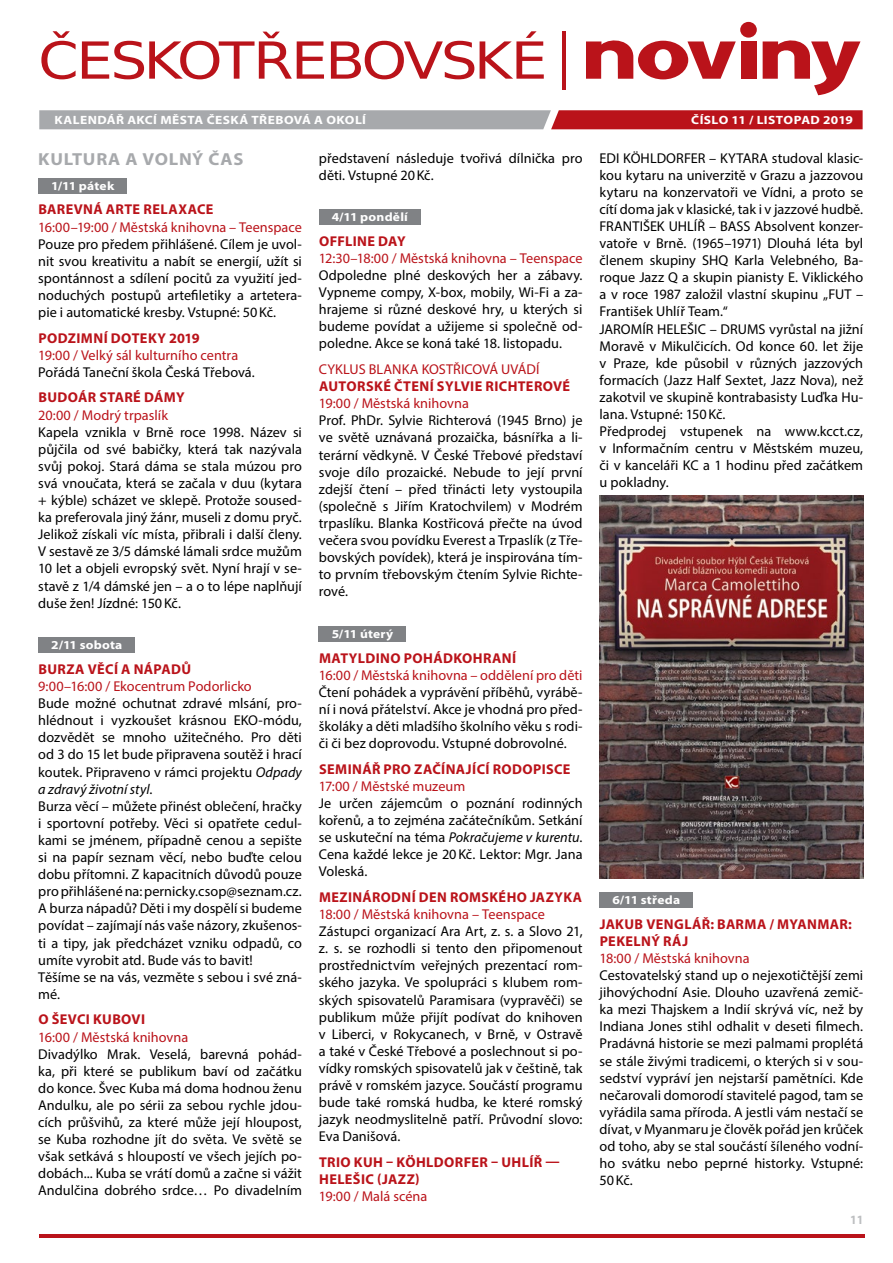
<style>
.page{position:relative;width:893px;height:1263px;background:#fff}
.page>*{position:absolute;margin:0;border:0;box-sizing:border-box;transform-origin:0 0}
.t1{font:700 17.4px "Myriad Pro";letter-spacing:.04em;color:#a7a9ac;scale:1.06 1}
.t2{font:14.25px/17.1px "Myriad Pro";color:#000;text-align:justify}
.t3{font:14.25px "Myriad Pro";color:#ba131a}
.t4{font:700 14.25px/17.1px "Myriad Pro";letter-spacing:.03em;color:#ba131a}
.t5{font:700 12.75px "Myriad Pro";color:#bcbec0;scale:.94 1}
.t6{font:700 12.15px "Myriad Pro";letter-spacing:.015em;color:#fff;scale:1.11 1}
.t7{font:700 12px "Myriad Pro";letter-spacing:.03em;color:#fff;scale:1.12 1}
.s1{font-style:italic}
</style>
<div class="page">
<hr style="left:39px;top:1234px;width:826px;height:3px;background:#ba131a">
<div style="left:740px;top:22px;width:17px;height:16px;background:#ba131a;border-radius:50%"></div>
<div style="left:741px;top:41px;width:15px;height:38px;background:#ba131a"></div>
<svg style="left:763px;top:40px;width:97px;height:55px"></svg>
<svg style="left:586px;top:40px;width:150px;height:39px"></svg>
<svg style="left:41px;top:31px;width:35px;height:48px"></svg>
<svg style="left:82px;top:32px;width:242px;height:47px"></svg>
<svg style="left:331px;top:41px;width:143px;height:38px"></svg>
<svg style="left:480px;top:31px;width:64px;height:48px"></svg>
<hr style="left:563px;top:31px;width:3px;height:59px;background:#ba131a">
<svg style="left:39px;top:110px;width:824px;height:19px;background:#b07378"></svg>
<div style="left:38px;top:178px;width:89px;height:16px;background:#808285"></div>
<div style="left:38px;top:637px;width:97px;height:16px;background:#808285"></div>
<div style="left:319px;top:209px;width:102px;height:16px;background:#808285"></div>
<div style="left:319px;top:626px;width:87px;height:16px;background:#808285"></div>
<div style="left:600px;top:892px;width:93px;height:16px;background:#808285"></div>
<img style="left:600px;top:495px;width:263px;height:383px">
<p class="t7" style="left:55px;top:112px;width:280px">KALENDÁŘ AKCÍ MĚSTA ČESKÁ TŘEBOVÁ A OKOLÍ</p>
<p class="t7" style="left:691px;top:112px;width:146px">ČÍSLO 11 / LISTOPAD 2019</p>
<p class="t1" style="left:38px;top:148px;width:195px">KULTURA A VOLNÝ ČAS</p>
<p class="t6" style="left:51px;top:178px;width:59px">1/11 pátek</p>
<p class="t4" style="left:38px;top:201px;width:177px">BAREVNÁ ARTE RELAXACE</p>
<p class="t3" style="left:38px;top:218px;width:265px">16:00–19:00 / Městská knihovna – Teenspace</p>
<p class="t2" style="left:38px;top:235px;width:265px">Pouze pro předem přihlášené. Cílem je uvol&shy;nit svou kreativitu a nabít se energií, užít si spontánnost a sdílení pocitů za využití jed&shy;noduchých postupů artefiletiky a artetera&shy;pie i automatické kresby. Vstupné: 50Kč.</p>
<p class="t4" style="left:38px;top:329px;width:163px">PODZIMNÍ DOTEKY 2019</p>
<p class="t3" style="left:38px;top:346px;width:201px">19:00 / Velký sál kulturního centra</p>
<p class="t2" style="left:38px;top:363px;width:218px">Pořádá Taneční škola Česká Třebová.</p>
<p class="t4" style="left:38px;top:389px;width:148px">BUDOÁR STARÉ DÁMY</p>
<p class="t3" style="left:38px;top:406px;width:131px">20:00 / Modrý trpaslík</p>
<p class="t2" style="left:38px;top:423px;width:265px">Kapela vznikla v Brně roce 1998. Název si půjčila od své babičky, která tak nazývala svůj pokoj. Stará dáma se stala múzou pro svá vnoučata, která se začala v duu (kytara + kýble) scházet ve sklepě. Protože soused&shy;ka preferovala jiný žánr, museli z domu pryč.<br>Jelikož získali víc místa, přibrali i další členy.<br>V sestavě ze 3/5 dámské lámali srdce mužům 10 let a objeli evropský svět. Nyní hrají v se&shy;stavě z 1/4 dámské jen – a o to lépe naplňují duše žen! Jízdné: 150Kč.</p>
<p class="t6" style="left:51px;top:637px;width:66px">2/11 sobota</p>
<p class="t4" style="left:38px;top:660px;width:154px">BURZA VĚCÍ A NÁPADŮ</p>
<p class="t3" style="left:38px;top:677px;width:215px">9:00–16:00 / Ekocentrum Podorlicko</p>
<p class="t2" style="left:38px;top:694px;width:265px;text-align:left">Bude možné ochutnat zdravé mlsání, pro&shy;hlédnout i vyzkoušet krásnou EKO-módu, dozvědět se mnoho užitečného. Pro děti od 3 do 15 let bude připravena soutěž i hrací koutek. Připraveno v rámci projektu <span class="s1">Odpady a zdravý životní styl</span>.<br>Burza věcí – můžete přinést oblečení, hračky i sportovní potřeby. Věci si opatřete cedul&shy;kami se jménem, případně cenou a sepište si na papír seznam věcí, nebo buďte celou dobu přítomni. Z kapacitních důvodů pouze pro přihlášené na: pernicky.csop@seznam.cz.<br>A burza nápadů? Děti i my dospělí si budeme povídat – zajímají nás vaše názory, zkušenos&shy;ti a tipy, jak předcházet vzniku odpadů, co umíte vyrobit atd. Bude vás to bavit!<br>Těšíme se na vás, vezměte s sebou i své zná&shy;mé.</p>
<p class="t4" style="left:38px;top:1011px;width:108px">O ŠEVCI KUBOVI</p>
<p class="t3" style="left:38px;top:1028px;width:152px">16:00 / Městská knihovna</p>
<p class="t2" style="left:38px;top:1045px;width:265px">Divadýlko Mrak. Veselá, barevná pohád&shy;ka, při které se publikum baví od začátku do konce. Švec Kuba má doma hodnou ženu Andulku, ale po sérii za sebou rychle jdou&shy;cích průšvihů, za které může její hloupost, se Kuba rozhodne jít do světa. Ve světě se však setkává s hloupostí ve všech jejích po&shy;dobách... Kuba se vrátí domů a začne si vážit Andulčina dobrého srdce… Po divadelním</p>
<p class="t2" style="left:600px;top:149px;width:265px;text-align:left">EDI KÖHLDORFER – KYTARA studoval klasic&shy;kou kytaru na univerzitě v Grazu a jazzovou kytaru na konzervatoři ve Vídni, a proto se cítí doma jak v klasické, tak i v jazzové hudbě.<br>FRANTIŠEK UHLÍŘ – BASS Absolvent konzer&shy;vatoře v Brně. (1965–1971) Dlouhá léta byl členem skupiny SHQ Karla Velebného, Ba&shy;roque Jazz Q a skupin pianisty E. Viklického a v roce 1987 založil vlastní skupinu „FUT – František Uhlíř Team.“<br>JAROMÍR HELEŠIC – DRUMS vyrůstal na jižní Moravě v Mikulčicích. Od konce 60. let žije v Praze, kde působil v různých jazzových formacích (Jazz Half Sextet, Jazz Nova), než zakotvil ve skupině kontrabasisty Luďka Hu&shy;lana. Vstupné: 150Kč.<br>Předprodej vstupenek na www.kcct.cz, v Informačním centru v Městském muzeu, či v kanceláři KC a 1 hodinu před začátkem u pokladny.</p>
<p class="t2" style="left:319px;top:149px;width:265px">představení následuje tvořivá dílnička pro děti. Vstupné 20Kč.</p>
<p class="t6" style="left:332px;top:209px;width:70px">4/11 pondělí</p>
<p class="t4" style="left:319px;top:232px;width:88px">OFFLINE DAY</p>
<p class="t3" style="left:319px;top:249px;width:265px">12:30–18:00 / Městská knihovna – Teenspace</p>
<p class="t2" style="left:319px;top:266px;width:265px">Odpoledne plné deskových her a zábavy.<br>Vypneme compy, X-box, mobily, Wi-Fi a za&shy;hrajeme si různé deskové hry, u kterých si budeme povídat a užijeme si společně od&shy;poledne. Akce se koná také 18. listopadu.</p>
<p class="t3" style="left:319px;top:360px;width:222px">CYKLUS BLANKA KOSTŘICOVÁ UVÁDÍ</p>
<p class="t4" style="left:319px;top:377px;width:253px">AUTORSKÉ ČTENÍ SYLVIE RICHTEROVÉ</p>
<p class="t3" style="left:319px;top:395px;width:151px">19:00 / Městská knihovna</p>
<p class="t2" style="left:319px;top:412px;width:265px">Prof. PhDr. Sylvie Richterová (1945 Brno) je ve světě uznávaná prozaička, básnířka a li&shy;terární vědkyně. V České Třebové představí svoje dílo prozaické. Nebude to její první zdejší čtení – před třinácti lety vystoupila (společně s Jiřím Kratochvilem) v Modrém trpaslíku. Blanka Kostřicová přečte na úvod večera svou povídku Everest a Trpaslík (z Tře&shy;bovských povídek), která je inspirována tím&shy;to prvním třebovským čtením Sylvie Richte&shy;rové.</p>
<p class="t6" style="left:332px;top:626px;width:57px">5/11 úterý</p>
<p class="t4" style="left:319px;top:649px;width:199px">MATYLDINO POHÁDKOHRANÍ</p>
<p class="t3" style="left:319px;top:666px;width:265px">16:00 / Městská knihovna – oddělení pro děti</p>
<p class="t2" style="left:319px;top:683px;width:265px">Čtení pohádek a vyprávění příběhů, vyrábě&shy;ní i nová přátelství. Akce je vhodná pro před&shy;školáky a děti mladšího školního věku s rodi&shy;či či bez doprovodu. Vstupné dobrovolné.</p>
<p class="t4" style="left:319px;top:760px;width:253px">SEMINÁŘ PRO ZAČÍNAJÍCÍ RODOPISCE</p>
<p class="t3" style="left:319px;top:777px;width:148px">17:00 / Městské muzeum</p>
<p class="t2" style="left:319px;top:794px;width:265px">Je určen zájemcům o poznání rodinných kořenů, a to zejména začátečníkům. Setkání se uskuteční na téma <span class="s1">Pokračujeme v kurentu</span>.<br>Cena každé lekce je 20Kč. Lektor: Mgr. Jana Voleská.</p>
<p class="t4" style="left:319px;top:888px;width:265px">MEZINÁRODNÍ DEN ROMSKÉHO JAZYKA</p>
<p class="t3" style="left:319px;top:905px;width:227px">18:00 / Městská knihovna – Teenspace</p>
<p class="t2" style="left:319px;top:922px;width:265px">Zástupci organizací Ara Art, z. s. a Slovo 21, z. s. se rozhodli si tento den připomenout prostřednictvím veřejných prezentací rom&shy;ského jazyka. Ve spolupráci s klubem rom&shy;ských spisovatelů Paramisara (vypravěči) se publikum může přijít podívat do knihoven v Liberci, v Rokycanech, v Brně, v Ostravě a také v České Třebové a poslechnout si po&shy;vídky romských spisovatelů jak v češtině, tak právě v romském jazyce. Součástí programu bude také romská hudba, ke které romský jazyk neodmyslitelně patří. Průvodní slovo:<br>Eva Danišová.</p>
<p class="t4" style="left:319px;top:1153px;width:242px">TRIO KUH – KÖHLDORFER – UHLÍŘ —<br>HELEŠIC (JAZZ)</p>
<p class="t3" style="left:319px;top:1187px;width:110px">19:00 / Malá scéna</p>
<p class="t6" style="left:612px;top:892px;width:63px">6/11 středa</p>
<p class="t4" style="left:600px;top:915px;width:254px">JAKUB VENGLÁŘ: BARMA / MYANMAR:<br>PEKELNÝ RÁJ</p>
<p class="t3" style="left:600px;top:949px;width:152px">18:00 / Městská knihovna</p>
<p class="t2" style="left:600px;top:966px;width:265px">Cestovatelský stand up o nejexotičtější zemi jihovýchodní Asie. Dlouho uzavřená zemič&shy;ka mezi Thajskem a Indií skrývá víc, než by Indiana Jones stihl odhalit v deseti filmech.<br>Pradávná historie se mezi palmami proplétá se stále živými tradicemi, o kterých si v sou&shy;sedství vypráví jen nejstarší pamětníci. Kde nečarovali domorodí stavitelé pagod, tam se vyřádila sama příroda. A jestli vám nestačí se dívat, v Myanmaru je člověk pořád jen krůček od toho, aby se stal součástí šíleného vodní&shy;ho svátku nebo peprné historky. Vstupné:<br>50Kč.</p>
<p class="t5" style="left:850px;top:1212px;width:16px">11</p>
</div>
